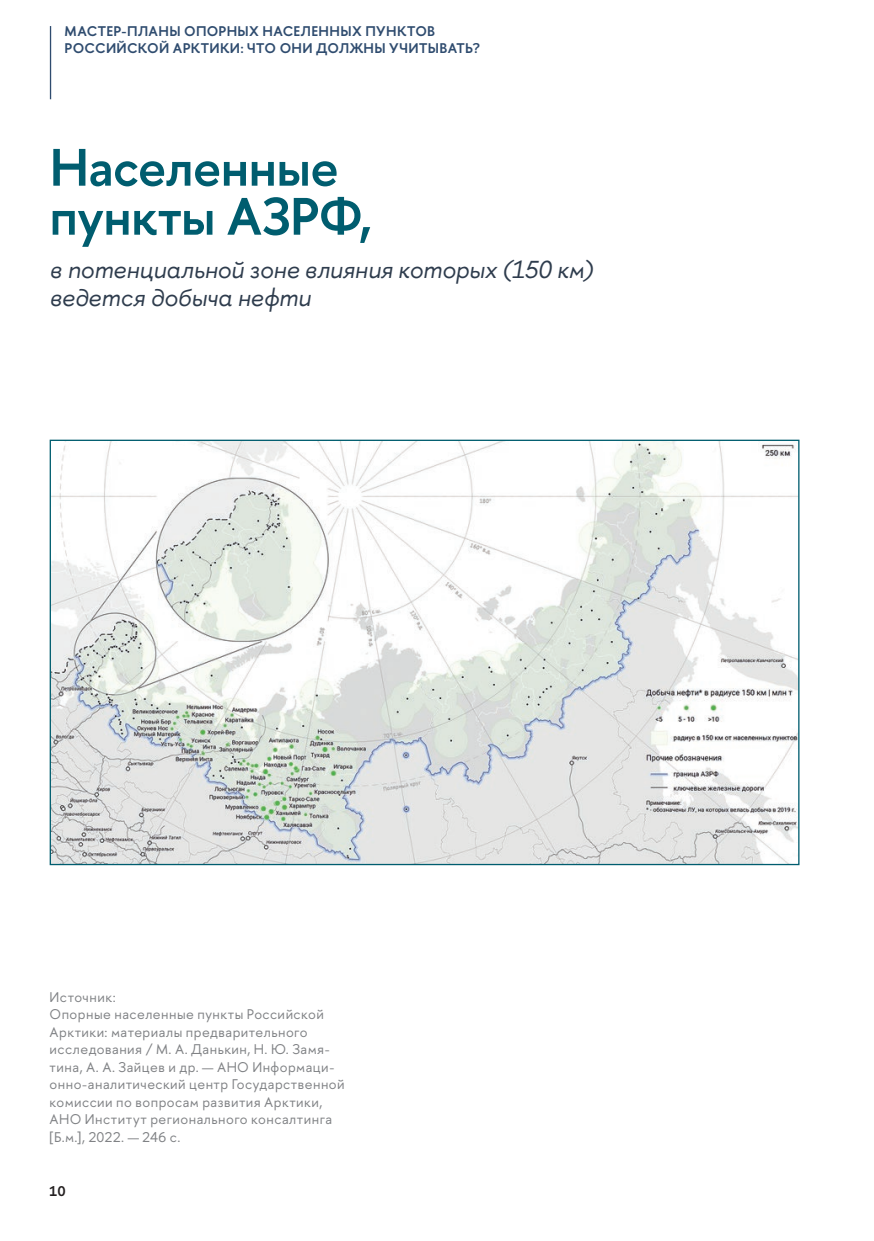
<style>
.page{position:relative;width:874px;height:1241px;background:#fff}
.page>*{position:absolute;margin:0;border:0;box-sizing:border-box;transform-origin:0 0}
.t1{font:600 52.5px/49px "HSE Sans";letter-spacing:-.005em;color:#005d6f}
.t2{font:italic 24.5px/28px "HSE Sans";letter-spacing:-.005em;color:#2e3c4d}
.t3{font:14px/17.5px "HSE Sans";letter-spacing:.035em;color:#808285}
.t4{font:600 14px/17.5px "HSE Sans";letter-spacing:.025em;color:#2f4c6f}
.t5{font:600 14px "HSE Sans";color:#231f20}
</style>
<div class="page">
<svg style="left:49px;top:439px;width:750px;height:426px"></svg>
<hr style="left:50px;top:26px;width:1px;height:73px;background:#2f4c6f">
<p class="t4" style="left:64px;top:22px;width:417px">МАСТЕР-ПЛАНЫ ОПОРНЫХ НАСЕЛЕННЫХ ПУНКТОВ<br>РОССИЙСКОЙ АРКТИКИ: ЧТО ОНИ ДОЛЖНЫ УЧИТЫВАТЬ?</p>
<h1 class="t1" style="left:50px;top:143px;width:324px">Населенные пункты АЗРФ,</h1>
<h2 class="t2" style="left:50px;top:255px;width:544px">в потенциальной зоне влияния которых (150 км) ведется добыча нефти</h2>
<p class="t3" style="left:50px;top:988px;width:296px">Источник:<br>Опорные населенные пункты Российской Арктики: материалы предварительного исследования / М. А. Данькин, Н. Ю. Замя&shy;тина, А. А. Зайцев и др. — АНО Информаци&shy;онно-аналитический центр Государственной комиссии по вопросам развития Арктики, АНО Институт регионального консалтинга [Б.м.], 2022. — 246 с.</p>
<p class="t5" style="left:50px;top:1182px;width:18px">10</p>
</div>
